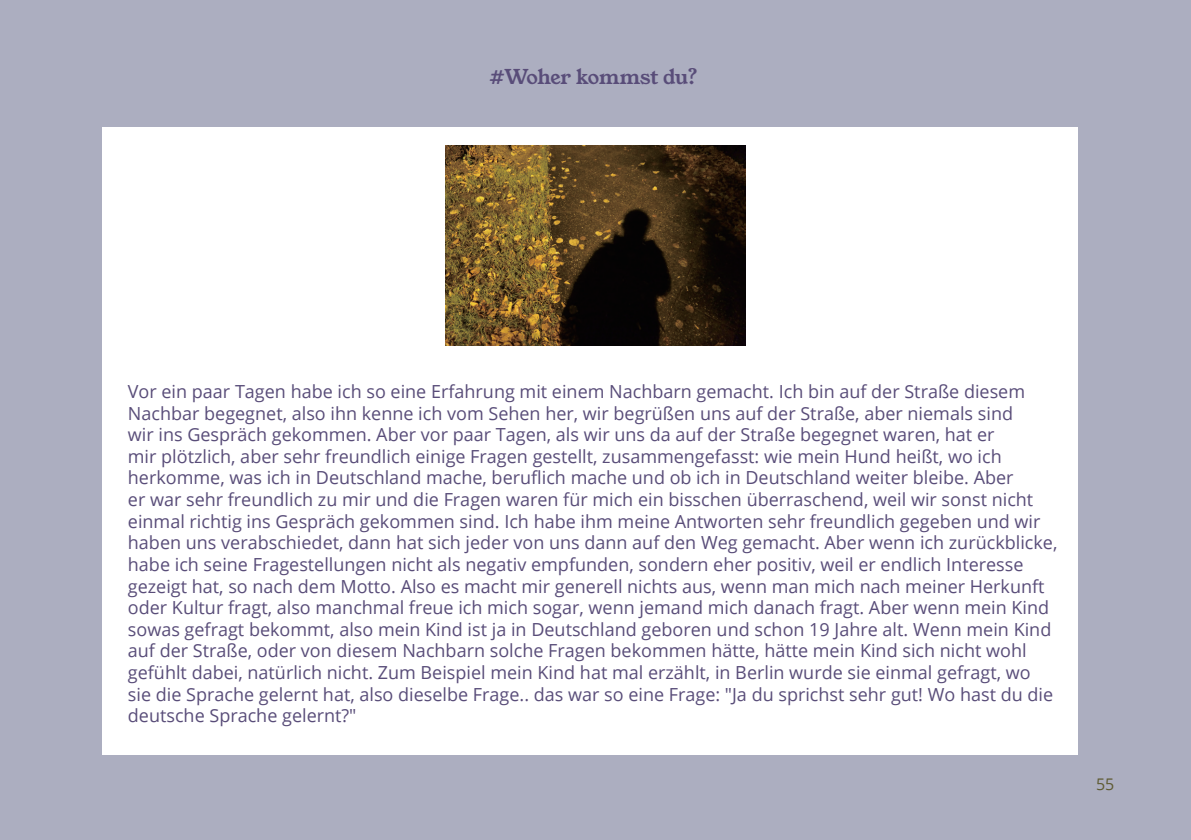
<style>
.page{position:relative;width:1191px;height:840px;background:#fff}
.page>*{position:absolute;margin:0;border:0;box-sizing:border-box;transform-origin:0 0}
.t1{font:20px "Young Serif";letter-spacing:-.03em;color:#594d79}
.t2{font:18px/21.6px "Open Sans";color:#594d79}
.t3{font:16px "Open Sans";color:#5e5a32}
</style>
<div class="page">
<div style="left:0;top:0;width:1191px;height:839px;background:#acaec0"></div>
<div style="left:102px;top:127px;width:975px;height:627px;background:#fff"></div>
<img style="left:445px;top:146px;width:300px;height:199px">
<p class="t1" style="left:489px;top:63px;width:211px">#Woher kommst du?</p>
<p class="t2" style="left:128px;top:380px;width:931px">Vor ein paar Tagen habe ich so eine Erfahrung mit einem Nachbarn gemacht. Ich bin auf der Straße diesem Nachbar begegnet, also ihn kenne ich vom Sehen her, wir begrüßen uns auf der Straße, aber niemals sind<br>wir ins Gespräch gekommen. Aber vor paar Tagen, als wir uns da auf der Straße begegnet waren, hat er<br>mir plötzlich, aber sehr freundlich einige Fragen gestellt, zusammengefasst: wie mein Hund heißt, wo ich herkomme, was ich in Deutschland mache, beruflich mache und ob ich in Deutschland weiter bleibe. Aber<br>er war sehr freundlich zu mir und die Fragen waren für mich ein bisschen überraschend, weil wir sonst nicht einmal richtig ins Gespräch gekommen sind. Ich habe ihm meine Antworten sehr freundlich gegeben und wir haben uns verabschiedet, dann hat sich jeder von uns dann auf den Weg gemacht. Aber wenn ich zurückblicke, habe ich seine Fragestellungen nicht als negativ empfunden, sondern eher positiv, weil er endlich Interesse gezeigt hat, so nach dem Motto. Also es macht mir generell nichts aus, wenn man mich nach meiner Herkunft oder Kultur fragt, also manchmal freue ich mich sogar, wenn jemand mich danach fragt. Aber wenn mein Kind sowas gefragt bekommt, also mein Kind ist ja in Deutschland geboren und schon 19 Jahre alt. Wenn mein Kind auf der Straße, oder von diesem Nachbarn solche Fragen bekommen hätte, hätte mein Kind sich nicht wohl gefühlt dabei, natürlich nicht. Zum Beispiel mein Kind hat mal erzählt, in Berlin wurde sie einmal gefragt, wo sie die Sprache gelernt hat, also dieselbe Frage.. das war so eine Frage: "Ja du sprichst sehr gut! Wo hast du die deutsche Sprache gelernt?"</p>
<p class="t3" style="left:1096px;top:772px;width:20px">55</p>
</div>
